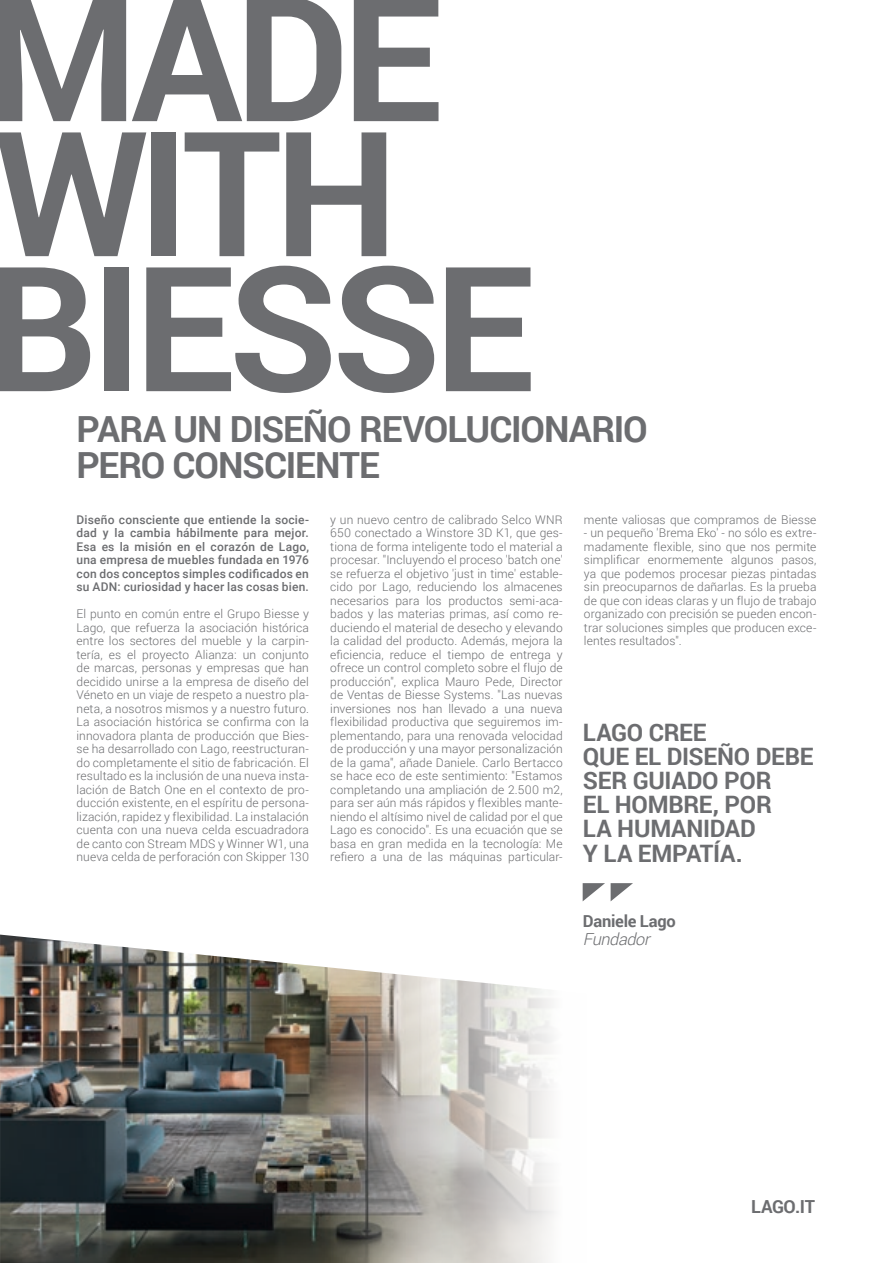
<style>
.page{position:relative;width:893px;height:1263px;background:#fff}
.page>*{position:absolute;margin:0;border:0;box-sizing:border-box;transform-origin:0 0}
.t1{font:700 174px/135px "Roboto";letter-spacing:-.04em;color:#6c6d70}
.t2{font:700 36px/36px "Roboto";letter-spacing:-.03em;color:#6c6d70}
.titolo_1__livello_th{font:700 24px/24px "Roboto";letter-spacing:-.01em;color:#6c6d70}
.titolo_1__livello_th-2{font:700 18px "Roboto";letter-spacing:-.02em;color:#6c6d70}
.titolo_1__livello_th-3{font:700 16.5px "Roboto";letter-spacing:-.015em;color:#6c6d70}
.titolo_1__livello_th-4{font:italic 300 16.5px "Roboto";color:#6c6d70}
.t3{font:300 12px/13.5px "Roboto";letter-spacing:.01em;color:#6c6d70;text-align:justify}
.t4{font:500 12px/13.5px "Roboto";letter-spacing:.015em;color:#6c6d70;text-align:justify}
</style>
<div class="page">
<img style="left:0;top:934px;width:554px;height:329px">
<svg style="left:611px;top:883px;width:22px;height:18px"></svg>
<svg style="left:583px;top:883px;width:22px;height:18px"></svg>
<h1 class="t1" style="left:-14px;top:-15px;width:550px">MADE<br>WITH<br>BIESSE</h1>
<p class="t2" style="left:77px;top:410px;width:573px">PARA UN DISEÑO REVOLUCIONARIO<br>PERO CONSCIENTE</p>
<p class="t4" style="left:77px;top:512px;width:234px">Diseño consciente que entiende la socie&shy;dad y la cambia hábilmente para mejor.<br>Esa es la misión en el corazón de Lago, una empresa de muebles fundada en 1976 con dos conceptos simples codificados en su ADN: curiosidad y hacer las cosas bien.</p>
<p class="t3" style="left:77px;top:607px;width:234px">El punto en común entre el Grupo Biesse y Lago, que refuerza la asociación histórica entre los sectores del mueble y la carpin&shy;tería, es el proyecto Alianza: un conjunto de marcas, personas y empresas que han decidido unirse a la empresa de diseño del Véneto en un viaje de respeto a nuestro pla&shy;neta, a nosotros mismos y a nuestro futuro.<br>La asociación histórica se confirma con la innovadora planta de producción que Bies&shy;se ha desarrollado con Lago, reestructuran&shy;do completamente el sitio de fabricación. El resultado es la inclusión de una nueva insta&shy;lación de Batch One en el contexto de pro&shy;ducción existente, en el espíritu de persona&shy;lización, rapidez y flexibilidad. La instalación cuenta con una nueva celda escuadradora de canto con Stream MDS y Winner W1, una nueva celda de perforación con Skipper 130</p>
<p class="t3" style="left:330px;top:512px;width:234px">y un nuevo centro de calibrado Selco WNR 650 conectado a Winstore 3D K1, que ges&shy;tiona de forma inteligente todo el material a procesar. "Incluyendo el proceso 'batch one' se refuerza el objetivo 'just in time' estable&shy;cido por Lago, reduciendo los almacenes necesarios para los productos semi-aca&shy;bados y las materias primas, así como re&shy;duciendo el material de desecho y elevando la calidad del producto. Además, mejora la eficiencia, reduce el tiempo de entrega y ofrece un control completo sobre el flujo de producción", explica Mauro Pede, Director de Ventas de Biesse Systems. "Las nuevas inversiones nos han llevado a una nueva flexibilidad productiva que seguiremos im&shy;plementando, para una renovada velocidad de producción y una mayor personalización de la gama", añade Daniele. Carlo Bertacco se hace eco de este sentimiento: "Estamos completando una ampliación de 2.500 m2, para ser aún más rápidos y flexibles mante&shy;niendo el altísimo nivel de calidad por el que Lago es conocido". Es una ecuación que se basa en gran medida en la tecnología: Me refiero a una de las máquinas particular-</p>
<p class="t3" style="left:584px;top:512px;width:234px">mente valiosas que compramos de Biesse</p>
<p class="t3" style="left:584px;top:526px;width:234px">- un pequeño 'Brema Eko' - no sólo es extre&shy;madamente flexible, sino que nos permite simplificar enormemente algunos pasos, ya que podemos procesar piezas pintadas sin preocuparnos de dañarlas. Es la prueba de que con ideas claras y un flujo de trabajo organizado con precisión se pueden encon&shy;trar soluciones simples que producen exce&shy;lentes resultados".</p>
<p class="titolo_1__livello_th" style="left:583px;top:720px;width:232px">LAGO CREE<br>QUE EL DISEÑO DEBE<br>SER GUIADO POR<br>EL HOMBRE, POR<br>LA HUMANIDAD<br>Y LA EMPATÍA.</p>
<p class="titolo_1__livello_th-3" style="left:583px;top:910px;width:94px">Daniele Lago</p>
<p class="titolo_1__livello_th-4" style="left:583px;top:928px;width:73px">Fundador</p>
<p class="titolo_1__livello_th-2" style="left:751px;top:1194px;width:65px">LAGO.IT</p>
</div>
